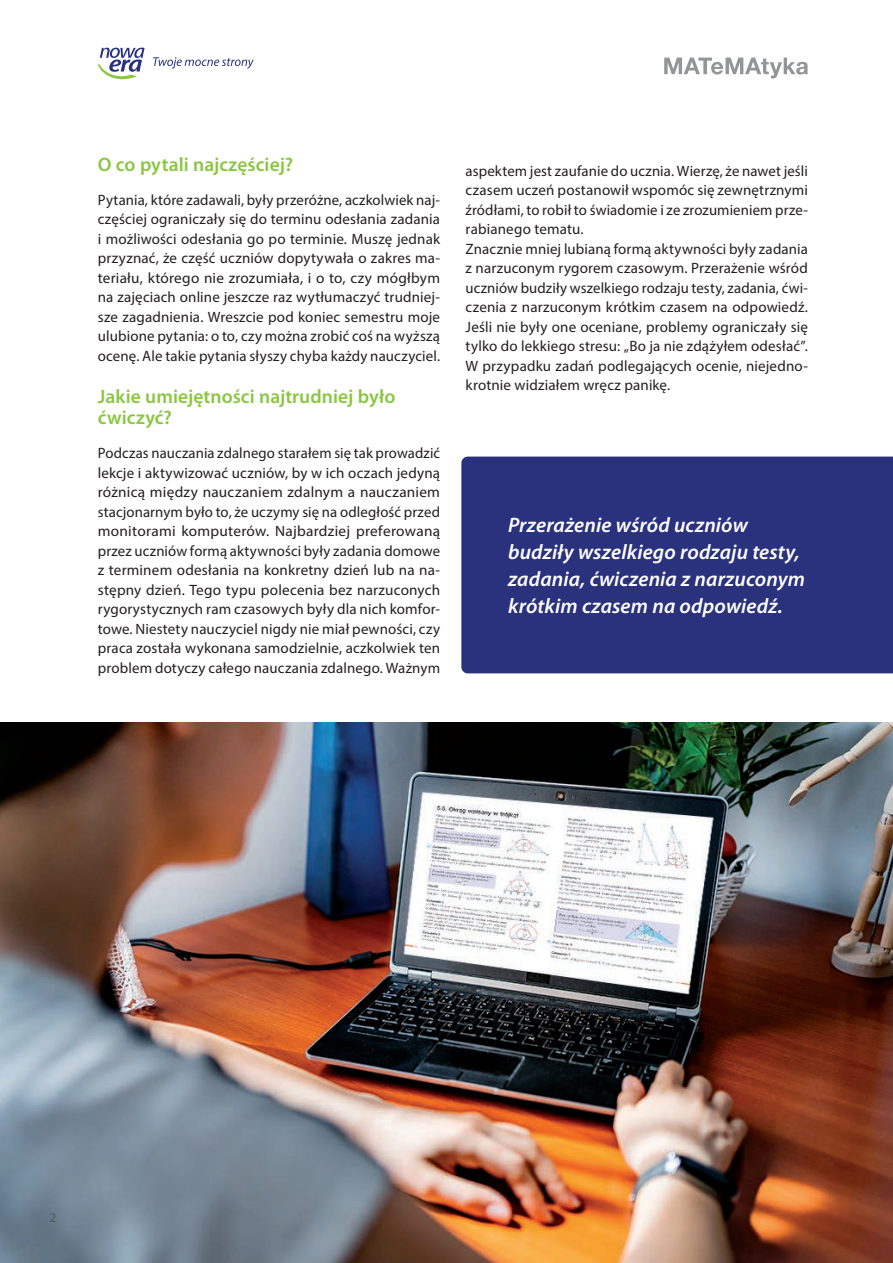
<style>
.page{position:relative;width:893px;height:1263px;background:#fff}
.page>*{position:absolute;margin:0;border:0;box-sizing:border-box;transform-origin:0 0}
.t1{font:italic 600 21px/27px "Myriad Pro";letter-spacing:.005em;color:#fff}
.t2{font:600 19.5px/21px "Myriad Pro";letter-spacing:.005em;color:#8bc642}
.t3{font:15px/19.5px "Myriad Pro";letter-spacing:.01em;color:#231f20;text-align:justify}
.t4{font:13.5px "Myriad Pro";color:#57585a}
</style>
<div class="page">
<svg style="left:98px;top:48px;width:47px;height:32px"></svg>
<svg style="left:153px;top:57px;width:101px;height:12px"></svg>
<svg style="left:664px;top:58px;width:144px;height:20px"></svg>
<div style="left:461px;top:457px;width:432px;height:216px;background:#2a317d"></div>
<img style="left:1px;top:723px;width:892px;height:540px">
<h2 class="t2" style="left:98px;top:154px;width:197px">O co pytali najczęściej?</h2>
<p class="t3" style="left:98px;top:190px;width:344px">Pytania, które zadawali, były przeróżne, aczkolwiek naj&shy;częściej ograniczały się do terminu odesłania zadania i możliwości odesłania go po terminie. Muszę jednak przyznać, że część uczniów dopytywała o zakres ma&shy;teriału, którego nie zrozumiała, i o to, czy mógłbym na zajęciach online jeszcze raz wytłumaczyć trudniej&shy;sze zagadnienia. Wreszcie pod koniec semestru moje ulubione pytania: o to, czy można zrobić coś na wyższą ocenę. Ale takie pytania słyszy chyba każdy nauczyciel.</p>
<h2 class="t2" style="left:98px;top:386px;width:299px">Jakie umiejętności najtrudniej było ćwiczyć?</h2>
<p class="t3" style="left:98px;top:443px;width:344px">Podczas nauczania zdalnego starałem się tak prowadzić lekcje i aktywizować uczniów, by w ich oczach jedyną różnicą między nauczaniem zdalnym a nauczaniem stacjonarnym było to, że uczymy się na odległość przed monitorami komputerów. Najbardziej preferowaną przez uczniów formą aktywności były zadania domowe z terminem odesłania na konkretny dzień lub na na&shy;stępny dzień. Tego typu polecenia bez narzuconych rygorystycznych ram czasowych były dla nich komfor&shy;towe. Niestety nauczyciel nigdy nie miał pewności, czy praca została wykonana samodzielnie, aczkolwiek ten problem dotyczy całego nauczania zdalnego. Ważnym</p>
<p class="t3" style="left:466px;top:160px;width:344px;text-align:left">aspektem jest zaufanie do ucznia. Wierzę, że nawet jeśli czasem uczeń postanowił wspomóc się zewnętrznymi źródłami, to robił to świadomie i ze zrozumieniem prze&shy;rabianego tematu.<br>Znacznie mniej lubianą formą aktywności były zadania z narzuconym rygorem czasowym. Przerażenie wśród uczniów budziły wszelkiego rodzaju testy, zadania, ćwi&shy;czenia z narzuconym krótkim czasem na odpowiedź.<br>Jeśli nie były one oceniane, problemy ograniczały się tylko do lekkiego stresu: „Bo ja nie zdążyłem odesłać”.<br>W przypadku zadań podlegających ocenie, niejedno&shy;krotnie widziałem wręcz panikę.</p>
<h1 class="t1" style="left:508px;top:511px;width:298px">Przerażenie wśród uczniów budziły wszelkiego rodzaju testy, zadania, ćwiczenia z narzuconym krótkim czasem na odpowiedź.</h1>
<p class="t4" style="left:49px;top:1209px;width:8px">2</p>
</div>
